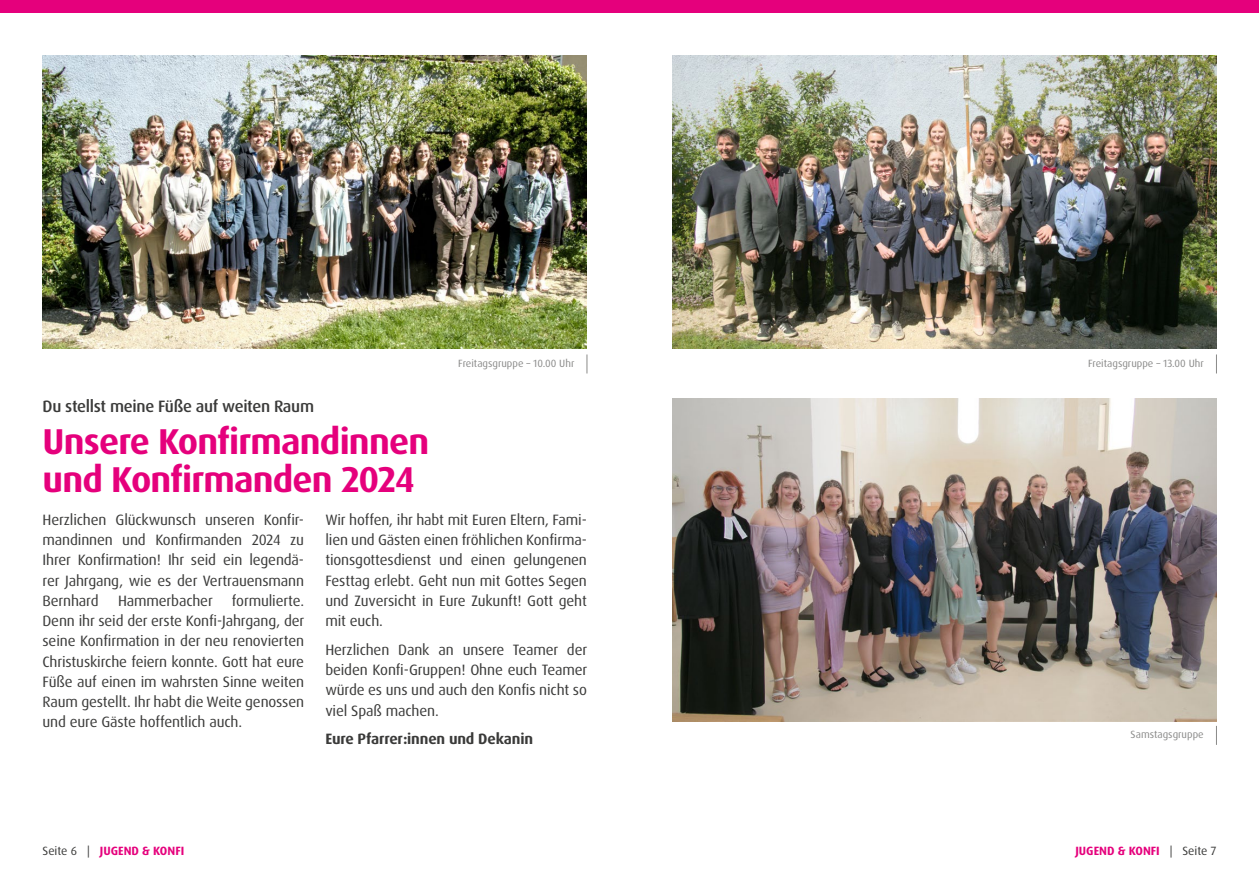
<style>
.page{position:relative;width:1259px;height:893px;background:#fff}
.page>*{position:absolute;margin:0;border:0;box-sizing:border-box;transform-origin:0 0}
.t1{font:700 36px/37.5px "Dax Pro";letter-spacing:-.02em;color:#e5007c}
.t2{font:500 16.5px "Dax Pro";letter-spacing:-.02em;color:#3a3a39}
.t3{font:15px/20.2px "Dax Pro";letter-spacing:-.01em;color:#3a3a39;text-align:justify}
.t4{font:700 15px "Dax Pro";letter-spacing:-.01em;color:#3a3a39}
.t5{font:700 12px "Dax Pro";color:#e5007c}
.t6{font:10.5px "Dax Pro";color:#8a8a89}
.s1{font-weight:400;color:#3a3a39}
</style>
<div class="page">
<div style="left:0;top:0;width:629px;height:13px;background:#e5007c"></div>
<div style="left:629px;top:0;width:630px;height:13px;background:#e5007c"></div>
<svg style="left:587px;top:354px;width:1px;height:19px"></svg>
<img style="left:43px;top:55px;width:544px;height:294px">
<img style="left:672px;top:55px;width:544px;height:294px">
<img style="left:672px;top:399px;width:544px;height:322px">
<svg style="left:1216px;top:354px;width:1px;height:19px"></svg>
<svg style="left:1216px;top:726px;width:1px;height:19px"></svg>
<p class="t6" style="left:458px;top:357px;width:118px">Freitagsgruppe – 10.00 Uhr</p>
<p class="t2" style="left:43px;top:395px;width:273px">Du stellst meine Füße auf weiten Raum</p>
<h1 class="t1" style="left:43px;top:423px;width:388px">Unsere Konfirmandinnen und Konfirmanden 2024</h1>
<p class="t3" style="left:43px;top:510px;width:263px">Herzlichen Glückwunsch unseren Konfir&shy;mandinnen und Konfirmanden 2024 zu Ihrer Konfirmation! Ihr seid ein legendä&shy;rer Jahrgang, wie es der Vertrauensmann Bernhard</p>
<p class="t3" style="left:325px;top:510px;width:263px">Wir hoffen, ihr habt mit Euren Eltern, Fami&shy;lien und Gästen einen fröhlichen Konfirma&shy;tionsgottesdienst und einen gelungenen Festtag erlebt. Geht nun mit Gottes Segen und Zuversicht in Eure Zukunft! Gott geht mit euch.</p>
<p class="t3" style="left:325px;top:640px;width:263px">Herzlichen Dank an unsere Teamer der beiden Konfi-Gruppen! Ohne euch Teamer würde es uns und auch den Konfis nicht so viel Spaß machen.</p>
<p class="t4" style="left:325px;top:729px;width:209px">Eure Pfarrer:innen und Dekanin</p>
<p class="t3" style="left:43px;top:591px;width:263px;text-indent:189px">formulierte.<br>Denn ihr seid der erste Konfi-Jahrgang, der seine Konfirmation in der neu renovierten Christuskirche feiern konnte. Gott hat eure Füße auf einen im wahrsten Sinne weiten Raum gestellt. Ihr habt die Weite genossen und eure Gäste hoffentlich auch.</p>
<p class="t3" style="left:118px;top:591px;width:96px">Hammerbacher</p>
<p class="t5" style="left:43px;top:843px;width:143px"><span class="s1">Seite 6 |</span> JUGEND &amp; KONFI</p>
<p class="t6" style="left:1088px;top:357px;width:117px">Freitagsgruppe – 13.00 Uhr</p>
<p class="t6" style="left:1130px;top:728px;width:75px">Samstagsgruppe</p>
<p class="t5" style="left:1075px;top:843px;width:143px">JUGEND &amp; KONFI <span class="s1">| Seite 7</span></p>
</div>
